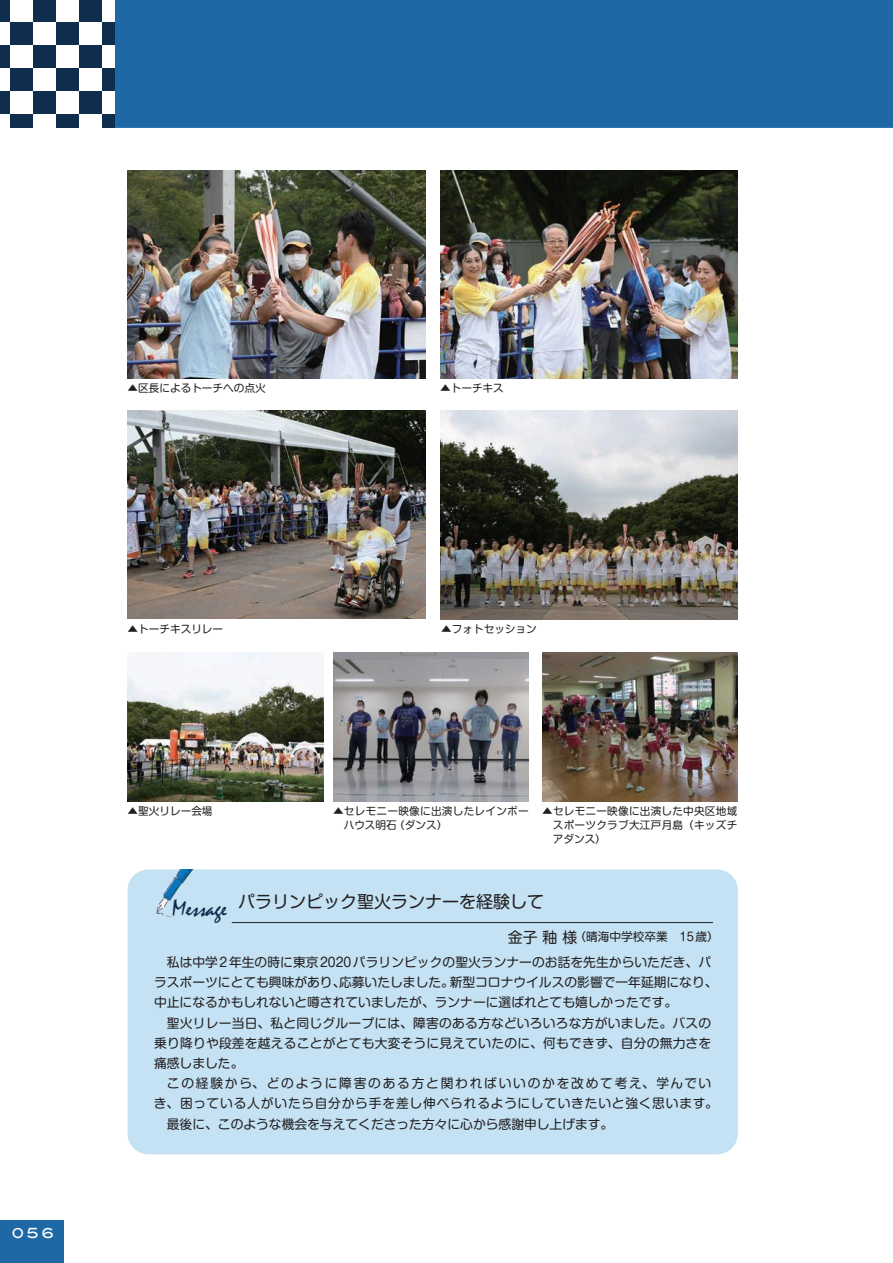
<style>
.page{position:relative;width:893px;height:1263px;background:#fff}
.page>*{position:absolute;margin:0;border:0;box-sizing:border-box;transform-origin:0 0}
.本文インデント1{font:23.4px "Mistral";color:#0e2c4b}
.メッセージタイトル{font:16.95px "Shin M Go Pr 6";color:#231f20}
.t1{font:13.8px "Blair Md ITCTT Medium";color:#fff}
.sメッセージ本文インデ{font:12.75px/20.2px "Shin M Go Pr 6";letter-spacing:.005em;color:#231f20}
.sメッセージ本文インデ-2{font:12.75px/20.2px "Shin M Go Pr 6";letter-spacing:.075em;color:#231f20;text-align:center}
.メッセージ名前{font:11.7px "Shin M Go Pr 6";color:#231f20}
.画像キャプション{font:10.65px/13.8px "Shin M Go Pr 6";letter-spacing:.02em;color:#231f20}
.画像キャプション-2{font:10.65px "Shin M Go Pr 6";color:#231f20}
.s1{font-size:14.85px}
</style>
<div class="page">
<div style="left:115px;top:0;width:778px;height:128px;background:#1e68a6"></div>
<svg style="left:0;top:0;width:115px;height:128px"></svg>
<div style="left:0;top:1220px;width:64px;height:43px;background:#1e68a6"></div>
<img style="left:128px;top:170px;width:297px;height:208px">
<img style="left:543px;top:653px;width:195px;height:148px">
<img style="left:128px;top:410px;width:297px;height:209px">
<img style="left:440px;top:411px;width:298px;height:208px">
<img style="left:128px;top:653px;width:195px;height:148px">
<img style="left:333px;top:653px;width:196px;height:148px">
<img style="left:440px;top:170px;width:298px;height:208px">
<div style="left:128px;top:869px;width:610px;height:285px;background:#c4e2f3;border-radius:21px"></div>
<img style="left:146px;top:869px;width:53px;height:48px">
<hr style="left:232px;top:922px;width:481px;height:1px;background:#231f20">
<p class="画像キャプション-2" style="left:128px;top:379px;width:140px">▲区長によるトーチへの点火</p>
<p class="画像キャプション" style="left:440px;top:381px;width:65px">▲トーチキス</p>
<p class="t1" style="left:11px;top:1225px;width:44px">056</p>
<p class="画像キャプション-2" style="left:128px;top:620px;width:97px">▲トーチキスリレー</p>
<p class="画像キャプション-2" style="left:441px;top:621px;width:97px">▲フォトセッション</p>
<p class="画像キャプション-2" style="left:128px;top:802px;width:87px">▲聖火リレー会場</p>
<p class="画像キャプション" style="left:344px;top:804px;width:186px;text-indent:-11px">▲セレモニー映像に出演したレインボーハウス明石（ダンス）</p>
<p class="画像キャプション" style="left:553px;top:804px;width:186px;text-align:justify;text-indent:-11px">▲セレモニー映像に出演した中央区地域スポーツクラブ大江戸月島（キッズチアダンス）</p>
<p class="本文インデント1" style="left:172px;top:894px;width:56px">Message</p>
<p class="メッセージタイトル" style="left:238px;top:888px;width:308px">パラリンピック聖火ランナーを経験して</p>
<p class="メッセージ名前" style="left:508px;top:927px;width:212px"><span class="s1">金子 釉 様</span>（晴海中学校卒業　15歳）</p>
<p class="sメッセージ本文インデ" style="left:154px;top:951px;width:565px;text-indent:13px">私は中学2年生の時に東京2020パラリンピックの聖火ランナーのお話を先生からいただき、パラスポーツにとても興味があり、応募いたしました。新型コロナウイルスの影響で一年延期になり、中止になるかもしれないと噂されていましたが、ランナーに選ばれとても嬉しかったです。</p>
<p class="sメッセージ本文インデ" style="left:154px;top:1012px;width:559px;text-align:justify;text-indent:13px">聖火リレー当日、私と同じグループには、障害のある方などいろいろな方がいました。バスの乗り降りや段差を越えることがとても大変そうに見えていたのに、何もできず、自分の無力さを痛感しました。</p>
<p class="sメッセージ本文インデ-2" style="left:154px;top:1072px;width:566px">この経験から、どのように障害のある方と関わればいいのかを改めて考え、学んでい<br>き、困っている人がいたら自分から手を差し伸べられるようにしていきたいと強く思います。</p>
<p class="sメッセージ本文インデ" style="left:167px;top:1113px;width:448px">最後に、このような機会を与えてくださった方々に心から感謝申し上げます。</p>
</div>
